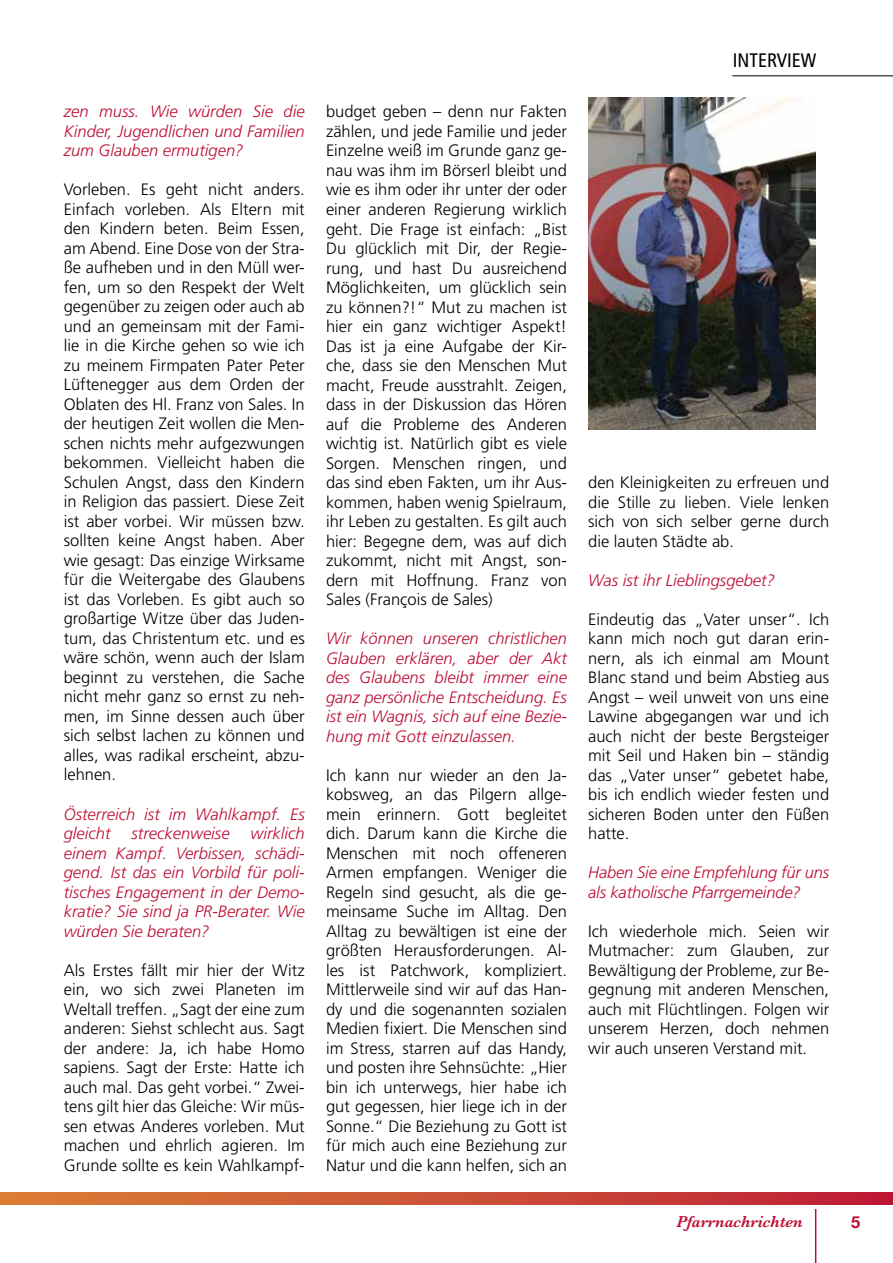
<style>
.page{position:relative;width:893px;height:1263px;background:#fff}
.page>*{position:absolute;margin:0;border:0;box-sizing:border-box;transform-origin:0 0}
.t1{font:condensed 19.5px "Frutiger";color:#000}
.t2{font:300 16.5px/19.5px "Frutiger";color:#000;text-align:justify}
.t3{font:italic 300 16.5px/19.5px "Frutiger";color:#bc0e34;text-align:justify}
.t4{font:italic 600 16.5px "Baskerville";color:#bc0e34}
.t5{font:700 16.5px "Helvetica Neue";color:#bc0e34}
</style>
<div class="page">
<hr style="left:815px;top:1209px;width:1px;height:54px;background:#bc0e34">
<svg style="left:0;top:1193px;width:893px;height:12px;background:#cb4f36"></svg>
<hr style="left:732px;top:75px;width:161px;height:1px;background:#000">
<img style="left:588px;top:97px;width:228px;height:332px">
<p class="t3" style="left:64px;top:102px;width:242px">zen muss. Wie würden Sie die Kinder, Jugendlichen und Familien zum Glauben ermutigen?</p>
<p class="t2" style="left:64px;top:180px;width:242px">Vorleben. Es geht nicht anders.<br>Einfach vorleben. Als Eltern mit den Kindern beten. Beim Essen, am Abend. Eine Dose von der Stra&shy;ße aufheben und in den Müll wer&shy;fen, um so den Respekt der Welt gegenüber zu zeigen oder auch ab und an gemeinsam mit der Fami&shy;lie in die Kirche gehen so wie ich zu meinem Firmpaten Pater Peter Lüftenegger aus dem Orden der Oblaten des Hl. Franz von Sales. In der heutigen Zeit wollen die Men&shy;schen nichts mehr aufgezwungen bekommen. Vielleicht haben die Schulen Angst, dass den Kindern in Religion das passiert. Diese Zeit ist aber vorbei. Wir müssen bzw. sollten keine Angst haben. Aber wie gesagt: Das einzige Wirksame für die Weitergabe des Glaubens ist das Vorleben. Es gibt auch so großartige Witze über das Juden&shy;tum, das Christentum etc. und es wäre schön, wenn auch der Islam beginnt zu verstehen, die Sache nicht mehr ganz so ernst zu neh&shy;men, im Sinne dessen auch über sich selbst lachen zu können und alles, was radikal erscheint, abzu&shy;lehnen.</p>
<p class="t3" style="left:64px;top:804px;width:242px">Österreich ist im Wahlkampf. Es gleicht</p>
<p class="t3" style="left:64px;top:824px;width:242px;text-indent:187px">wirklich einem Kampf. Verbissen, schädi&shy;gend. Ist das ein Vorbild für poli&shy;tisches Engagement in der Demo&shy;kratie? Sie sind ja PR-Berater. Wie würden Sie beraten?</p>
<p class="t2" style="left:64px;top:960px;width:242px">Als Erstes fällt mir hier der Witz ein, wo sich zwei Planeten im Weltall treffen. „Sagt der eine zum anderen: Siehst schlecht aus. Sagt der andere: Ja, ich habe Homo sapiens. Sagt der Erste: Hatte ich auch mal. Das geht vorbei.“ Zwei&shy;tens gilt hier das Gleiche: Wir müs&shy;sen etwas Anderes vorleben. Mut machen und ehrlich agieren. Im Grunde sollte es kein Wahlkampf-</p>
<p class="t3" style="left:132px;top:824px;width:100px">streckenweise</p>
<p class="t2" style="left:326px;top:102px;width:242px">budget geben – denn nur Fakten zählen, und jede Familie und jeder Einzelne weiß im Grunde ganz ge&shy;nau was ihm im Börserl bleibt und wie es ihm oder ihr unter der oder einer anderen Regierung wirklich geht. Die Frage ist einfach: „Bist Du glücklich mit Dir, der Regie&shy;rung, und hast Du ausreichend Möglichkeiten, um glücklich sein zu können?!“ Mut zu machen ist hier ein ganz wichtiger Aspekt!<br>Das ist ja eine Aufgabe der Kir&shy;che, dass sie den Menschen Mut macht, Freude ausstrahlt. Zeigen, dass in der Diskussion das Hören auf die Probleme des Anderen wichtig ist. Natürlich gibt es viele Sorgen. Menschen ringen, und das sind eben Fakten, um ihr Aus&shy;kommen, haben wenig Spielraum, ihr Leben zu gestalten. Es gilt auch hier: Begegne dem, was auf dich zukommt, nicht mit Angst, son&shy;dern mit Hoffnung. Franz von Sales (François de Sales)</p>
<p class="t3" style="left:326px;top:629px;width:242px">Wir können unseren christlichen Glauben erklären, aber der Akt des Glaubens bleibt immer eine ganz persönliche Entscheidung. Es ist ein Wagnis, sich auf eine Bezie&shy;hung mit Gott einzulassen.</p>
<p class="t2" style="left:326px;top:765px;width:242px">Ich kann nur wieder an den Ja&shy;kobsweg, an das Pilgern allge&shy;mein erinnern. Gott begleitet dich. Darum kann die Kirche die Menschen mit noch offeneren Armen empfangen. Weniger die Regeln sind gesucht, als die ge&shy;meinsame Suche im Alltag. Den Alltag zu bewältigen ist eine der größten Herausforderungen. Al&shy;les ist Patchwork, kompliziert.<br>Mittlerweile sind wir auf das Han&shy;dy und die sogenannten sozialen Medien fixiert. Die Menschen sind im Stress, starren auf das Handy, und posten ihre Sehnsüchte: „Hier bin ich unterwegs, hier habe ich gut gegessen, hier liege ich in der Sonne.“ Die Beziehung zu Gott ist für mich auch eine Beziehung zur Natur und die kann helfen, sich an</p>
<p class="t1" style="left:733px;top:49px;width:85px">INTERVIEW</p>
<p class="t2" style="left:588px;top:473px;width:242px">den Kleinigkeiten zu erfreuen und die Stille zu lieben. Viele lenken sich von sich selber gerne durch die lauten Städte ab.</p>
<p class="t3" style="left:588px;top:570px;width:188px">Was ist ihr Lieblingsgebet?</p>
<p class="t2" style="left:588px;top:609px;width:242px">Eindeutig das „Vater unser“. Ich kann mich noch gut daran erin&shy;nern, als ich einmal am Mount Blanc stand und beim Abstieg aus Angst – weil unweit von uns eine Lawine abgegangen war und ich auch nicht der beste Bergsteiger mit Seil und Haken bin – ständig das „Vater unser“ gebetet habe, bis ich endlich wieder festen und sicheren Boden unter den Füßen hatte.</p>
<p class="t3" style="left:588px;top:863px;width:242px">Haben Sie eine Empfehlung für uns als katholische Pfarrgemeinde?</p>
<p class="t2" style="left:588px;top:921px;width:242px">Ich wiederhole mich. Seien wir Mutmacher: zum Glauben, zur Bewältigung der Probleme, zur Be&shy;gegnung mit anderen Menschen, auch mit Flüchtlingen. Folgen wir unserem Herzen, doch nehmen wir auch unseren Verstand mit.</p>
<p class="t4" style="left:676px;top:1210px;width:128px">Pfarrnachrichten</p>
<p class="t5" style="left:851px;top:1209px;width:11px">5</p>
</div>
